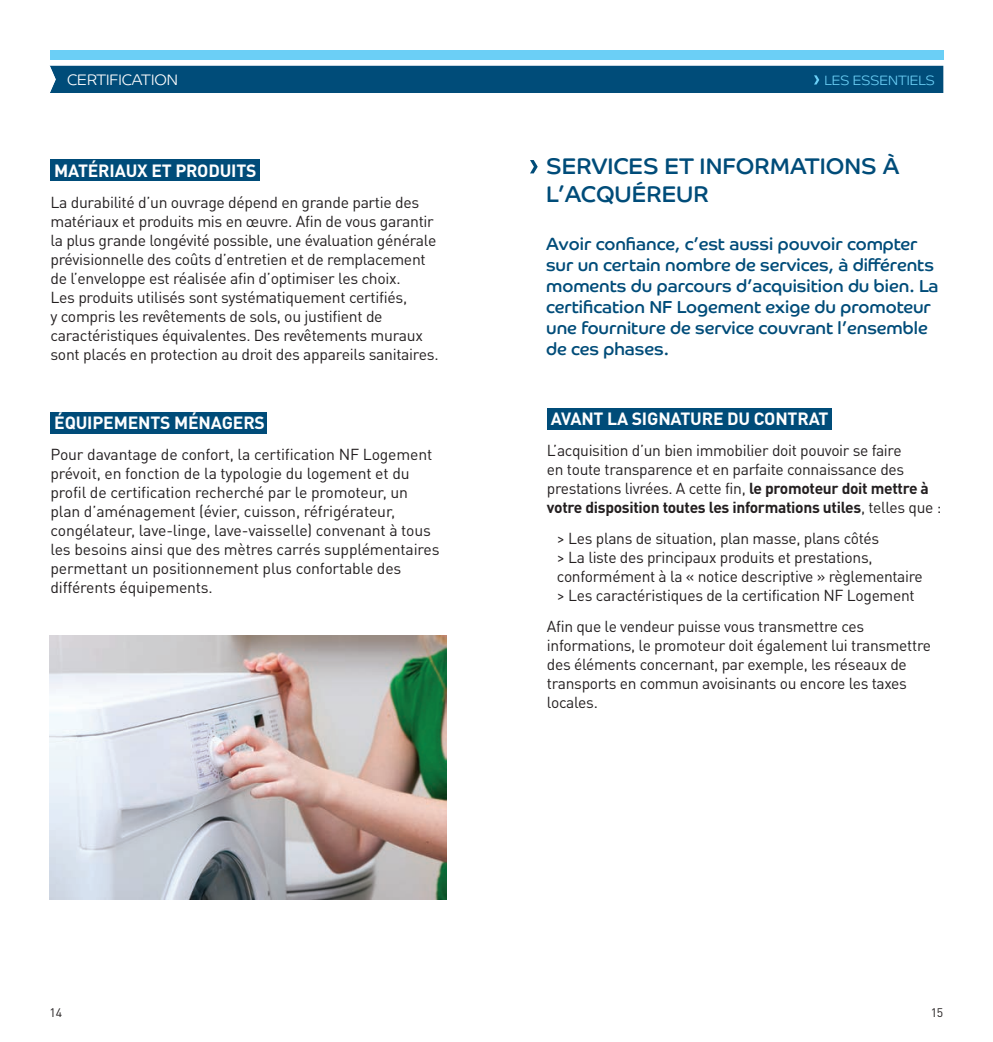
<style>
.page{position:relative;width:993px;height:1042px;background:#fff}
.page>*{position:absolute;margin:0;border:0;box-sizing:border-box;transform-origin:0 0}
.t1{font:22.75px/27.3px "Co Headline";color:#004c79}
.t2{font:17.5px/21px "Co Headline";color:#004c79}
.t3{font:700 17.5px "DIN Pro";letter-spacing:-.01em;color:#fff}
.t4{font:15.75px/18.9px "DIN Pro";letter-spacing:-.02em;color:#231f20}
.t5{font:300 15.22px "Co Headline";color:#fff}
.t6{font:300 13.65px "Co Headline";color:#6bcff6}
.t7{font:12.25px "DIN Pro";color:#231f20}
.s1{font-weight:700}
</style>
<div class="page">
<div style="left:50px;top:50px;width:893px;height:10px;background:#6bcff6"></div>
<div style="left:50px;top:66px;width:893px;height:27px;background:#004c79"></div>
<div style="left:50px;top:159px;width:210px;height:22px;background:#004c79"></div>
<div style="left:50px;top:412px;width:217px;height:22px;background:#004c79"></div>
<div style="left:546px;top:408px;width:284px;height:22px;background:#004c79"></div>
<svg style="left:530px;top:160px;width:7px;height:13px"></svg>
<img style="left:50px;top:635px;width:396px;height:265px">
<p class="t5" style="left:67px;top:70px;width:110px">CERTI FICATION</p>
<p class="t6" style="left:824px;top:72px;width:112px">LES ESSENTIELS</p>
<p class="t3" style="left:54px;top:156px;width:12px">Maté</p>
<p class="t3" style="left:98px;top:156px;width:160px">riaux et produits</p>
<p class="t4" style="left:50px;top:192px;width:389px">La durabilité d’un ouvrage dépend en grande partie des matériaux et produits mis en œuvre. Afin de vous garantir la plus grande longévité possible, une évaluation générale prévisionnelle des coûts d’entretien et de remplacement de l’enveloppe est réalisée afin d’optimiser les choix.<br>Les produits utilisés sont systématiquement certifiés,<br>y compris les revêtements de sols, ou justifient de caractéristiques équivalentes. Des revêtements muraux sont placés en protection au droit des appareils sanitaires.</p>
<p class="t3" style="left:54px;top:408px;width:10px">équi</p>
<p class="t3" style="left:92px;top:408px;width:174px">pements ménagers</p>
<p class="t4" style="left:50px;top:444px;width:390px">Pour davantage de confort, la certification NF Logement prévoit, en fonction de la typologie du logement et du profil de certification recherché par le promoteur, un plan d’aménagement (évier, cuisson, réfrigérateur, congélateur, lave-linge, lave-vaisselle) convenant à tous les besoins ainsi que des mètres carrés supplémentaires permettant un positionnement plus confortable des différents équipements.</p>
<h1 class="t1" style="left:546px;top:153px;width:354px">Services et informations à l’acquéreur</h1>
<p class="t2" style="left:546px;top:233px;width:394px">Avoir confiance, c’est aussi pouvoir compter sur un certain nombre de services, à différents moments du parcours d’acquisition du bien. La certification NF Logement exige du promoteur une fourniture de service couvrant l’ensemble de ces phases.</p>
<p class="t3" style="left:550px;top:404px;width:269px">Avant la signatu re du contrat</p>
<p class="t4" style="left:546px;top:440px;width:396px">L’acquisition d’un bien immobilier doit pouvoir se faire<br>en toute transparence et en parfaite connaissance des prestations livrées. A cette fin, <span class="s1">le promoteur doit mettre à votre disposition toutes les informations utiles</span>, telles que :</p>
<p class="t4" style="left:556px;top:527px;width:367px">&gt; Les plans de situation, plan masse, plans côtés<br>&gt; La liste des principaux produits et prestations, conformément à la « notice descriptive » règlementaire &gt; Les caractéristiques de la certification NF Logement</p>
<p class="t4" style="left:546px;top:615px;width:385px">Afin que le vendeur puisse vous transmettre ces informations, le promoteur doit également lui transmettre des éléments concernant, par exemple, les réseaux de transports en commun avoisinants ou encore les taxes locales.</p>
<p class="t7" style="left:50px;top:1002px;width:14px">14</p>
<p class="t7" style="left:930px;top:1002px;width:14px">15</p>
</div>
